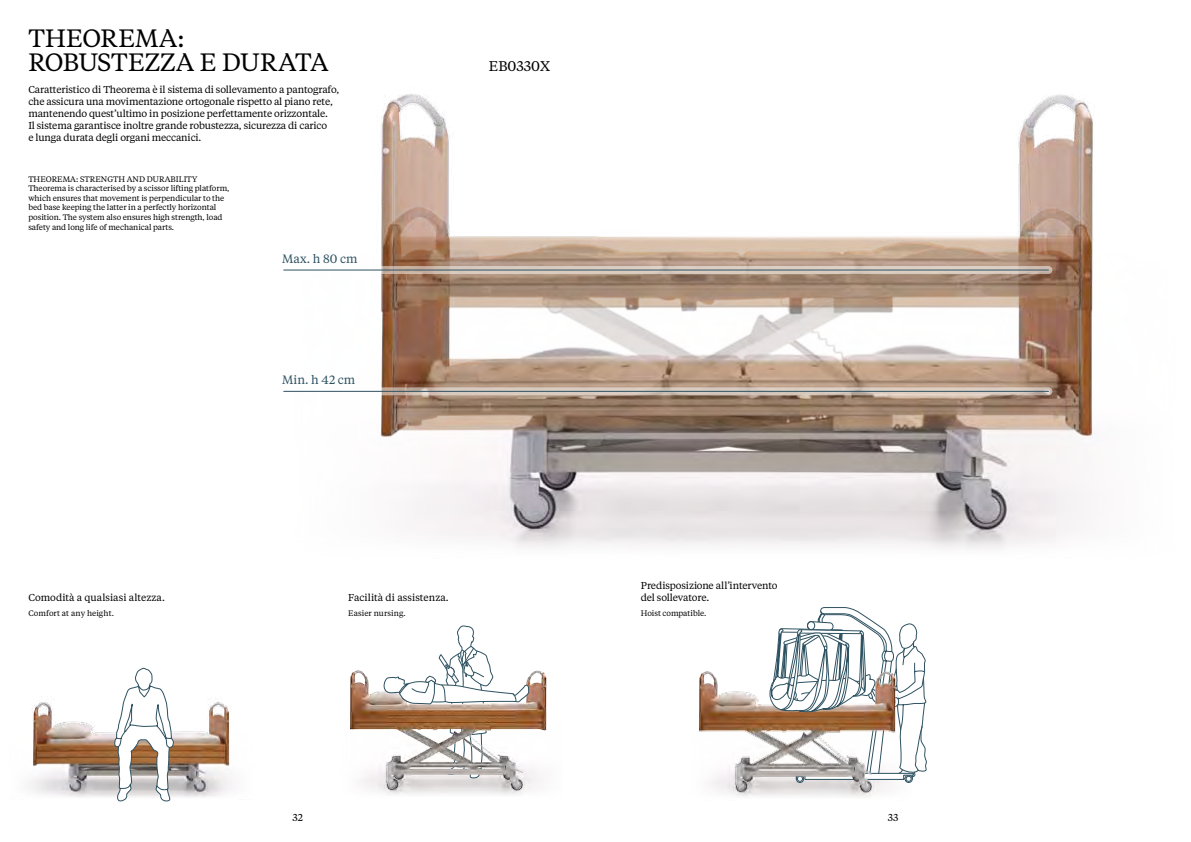
<style>
.page{position:relative;width:1191px;height:842px;background:#fff}
.page>*{position:absolute;margin:0;border:0;box-sizing:border-box;transform-origin:0 0}
.t1{font:25px/24px "Tiempos Text";letter-spacing:-.005em;color:#000}
.t2{font:14px "Tiempos Text";color:#000}
.t3{font:12px "Tiempos Text";letter-spacing:.005em;color:#2e5261}
.t4{font:10px/12px "Tiempos Text";letter-spacing:-.015em;color:#000}
.t5{font:10px "Tiempos Text";letter-spacing:.005em;color:#000}
.t6{font:10px "Tiempos Text";letter-spacing:.01em;color:#000}
.t7{font:8px/9.6px "Tiempos Text";letter-spacing:-.01em;color:#000}
.t8{font:8px "Tiempos Text";letter-spacing:.015em;color:#000}
</style>
<div class="page">
<img style="left:380px;top:94px;width:713px;height:455px">
<img style="left:29px;top:698px;width:204px;height:99px">
<img style="left:350px;top:670px;width:197px;height:122px">
<svg style="left:383px;top:625px;width:146px;height:170px"></svg>
<svg style="left:115px;top:667px;width:59px;height:135px"></svg>
<svg style="left:284px;top:266px;width:764px;height:8px;fill:#d9cbc0"></svg>
<svg style="left:284px;top:387px;width:764px;height:8px;fill:#d7c9be"></svg>
<hr style="left:284px;top:269px;width:764px;height:1px;background:#2e5261">
<hr style="left:284px;top:391px;width:764px;height:1px;background:#2e5261">
<img style="left:699px;top:671px;width:213px;height:126px">
<svg style="left:767px;top:607px;width:160px;height:175px"></svg>
<h1 class="t1" style="left:28px;top:25px;width:301px">THEOREMA:<br>ROBUSTEZZA E DURATA</h1>
<p class="t4" style="left:28px;top:83px;width:312px">Caratteristico di Theorema è il sistema di sollevamento a pantografo, che assicura una movimentazione ortogonale rispetto al piano rete, mantenendo quest’ultimo in posizione perfettamente orizzontale.<br>Il sistema garantisce inoltre grande robustezza, sicurezza di carico<br>e lunga durata degli organi meccanici.</p>
<p class="t7" style="left:28px;top:173px;width:203px">THEOREMA: STRENGTH AND DURABILITY Theorema is characterised by a scissor lifting platform, which ensures that movement is perpendicular to the bed base keeping the latter in a perfectly horizontal position. The system also ensures high strength, load safety and long life of mechanical parts.</p>
<p class="t3" style="left:282px;top:251px;width:77px">Max. h 80 cm</p>
<p class="t3" style="left:282px;top:372px;width:75px">Min. h 42 cm</p>
<h2 class="t2" style="left:489px;top:57px;width:63px">EB0330X</h2>
<p class="t5" style="left:28px;top:591px;width:138px">Comodità a qualsiasi altezza.</p>
<p class="t7" style="left:28px;top:608px;width:87px">Comfort at any height.</p>
<p class="t6" style="left:348px;top:591px;width:102px">Facilità di assistenza.</p>
<p class="t8" style="left:348px;top:608px;width:59px">Easier nursing.</p>
<p class="t4" style="left:641px;top:579px;width:138px">Predisposizione all’intervento del sollevatore.</p>
<p class="t7" style="left:641px;top:608px;width:67px">Hoist compatible.</p>
<p class="t4" style="left:292px;top:810px;width:12px">32</p>
<p class="t4" style="left:888px;top:810px;width:12px">33</p>
</div>
